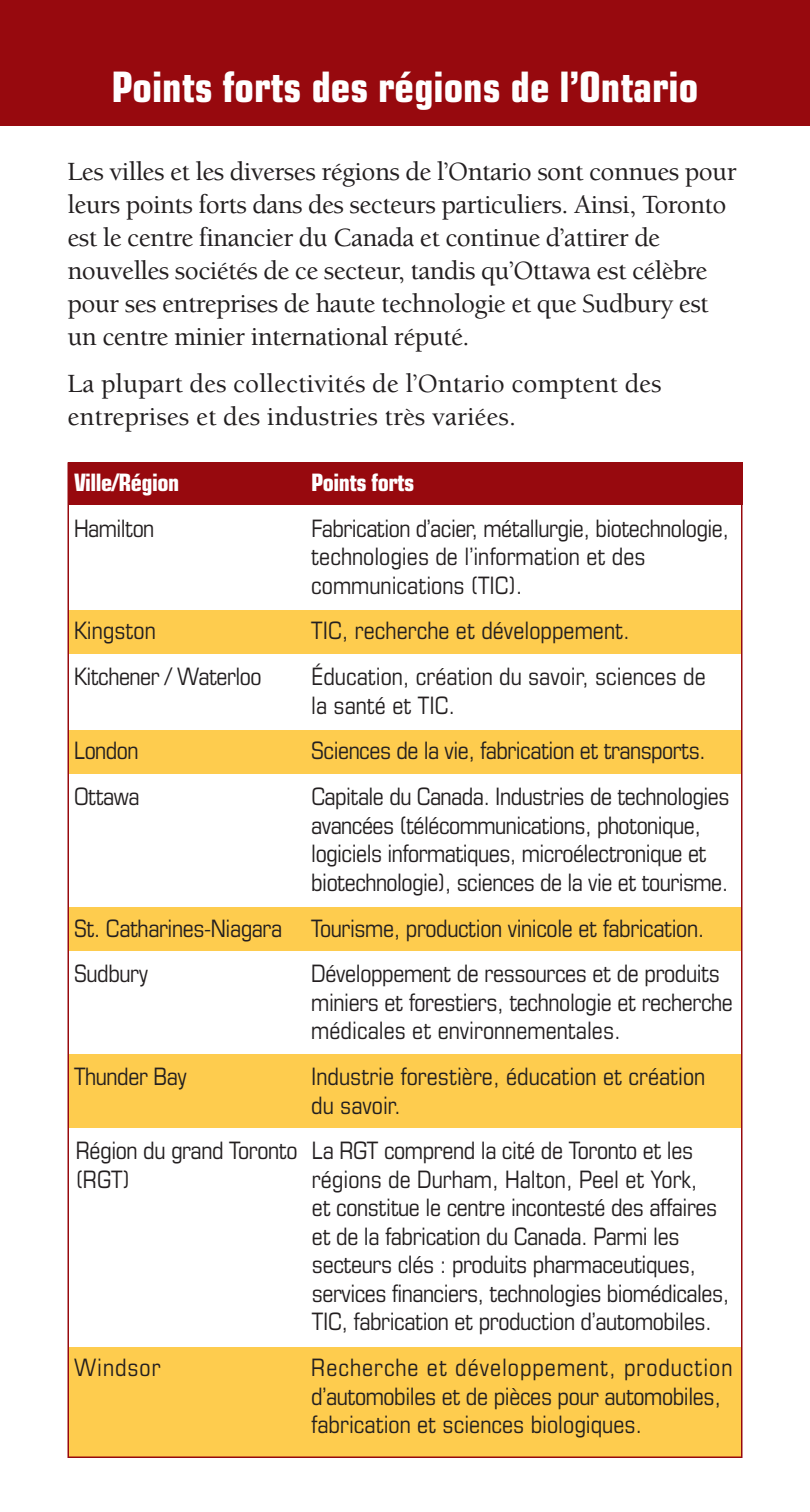
<style>
.page{position:relative;width:810px;height:1512px;background:#fff}
.page>*{position:absolute;margin:0;border:0;box-sizing:border-box;transform-origin:0 0}
.t1{font:700 condensed 42px "Eurostile LT";color:#fff}
.t2{font:500 27px/33px "Berkeley LT";letter-spacing:-.02em;color:#231f20}
.t3{font:500 27px/33px "Berkeley LT";color:#231f20}
.t4{font:condensed 24px/28.5px "Eurostile LT";letter-spacing:-.015em;color:#231f20}
.t5{font:700 condensed 24px "Eurostile LT";letter-spacing:-.02em;color:#fff}
.t6{font:condensed 24px "Eurostile LT";letter-spacing:.04em;color:#231f20}
</style>
<div class="page">
<div style="left:68px;top:463px;width:674px;height:42px;background:#97090e"></div>
<div style="left:68px;top:610px;width:674px;height:44px;background:#fecc4e"></div>
<div style="left:68px;top:730px;width:674px;height:44px;background:#fecc4e"></div>
<div style="left:68px;top:907px;width:674px;height:44px;background:#fecc4e"></div>
<div style="left:68px;top:1054px;width:674px;height:74px;background:#fecc4e"></div>
<div style="left:68px;top:1348px;width:674px;height:110px;background:#fecc4e"></div>
<div style="left:0;top:0;width:810px;height:126px;background:#97090e"></div>
<h1 class="t1" style="left:112px;top:72px;width:588px">Points forts des régions de l’Ontario</h1>
<p class="t2" style="left:68px;top:156px;width:671px">Les villes et les diverses régions de l’Ontario sont connues pour leurs points forts dans des secteurs particuliers. Ainsi, Toronto est le centre financier du Canada et continue d’attirer de nouvelles sociétés de ce secteur, tandis qu’Ottawa est célèbre pour ses entreprises de haute technologie et que Sudbury est un centre minier international réputé.</p>
<p class="t3" style="left:68px;top:367px;width:596px">La plupart des collectivités de l’Ontario comptent des entreprises et des industries très variées.</p>
<p class="t5" style="left:74px;top:473px;width:107px">Ville/Région</p>
<p class="t5" style="left:311px;top:473px;width:105px">Points forts</p>
<p class="t4" style="left:74px;top:516px;width:82px">Hamilton</p>
<p class="t4" style="left:311px;top:516px;width:419px">Fabrication d’acier, métallurgie, biotechnologie, technologies de l’information et des communications (TIC).</p>
<p class="t4" style="left:74px;top:619px;width:83px">Kingston</p>
<p class="t4" style="left:311px;top:619px;width:320px">TIC, recherche et développement.</p>
<p class="t4" style="left:74px;top:664px;width:189px">Kitchener / Waterloo</p>
<p class="t4" style="left:311px;top:664px;width:396px">Éducation, création du savoir, sciences de la santé et TIC.</p>
<p class="t4" style="left:74px;top:739px;width:66px">London</p>
<p class="t4" style="left:311px;top:739px;width:396px">Sciences de la vie, fabrication et transports.</p>
<p class="t4" style="left:74px;top:784px;width:67px">Ottawa</p>
<p class="t4" style="left:311px;top:784px;width:420px">Capitale du Canada. Industries de technologies avancées (télécommunications, photonique, logiciels informatiques, microélectronique et biotechnologie), sciences de la vie et tourisme.</p>
<p class="t4" style="left:74px;top:907px;width:632px;line-height:45.9px">St. Catharines-Niagara Tourisme, production vinicole et fabrication.<br>Sudbury</p>
<p class="t4" style="left:311px;top:962px;width:423px">Développement de ressources et de produits miniers et forestiers, technologie et recherche médicales et environnementales.</p>
<p class="t4" style="left:74px;top:1064px;width:114px">Thunder Bay</p>
<p class="t4" style="left:311px;top:1064px;width:396px">Industrie forestière, éducation et création du savoir.</p>
<p class="t4" style="left:76px;top:1139px;width:619px">Région du grand Toronto La RGT comprend la cité de Toronto et les (RGT)</p>
<p class="t4" style="left:312px;top:1167px;width:419px">régions de Durham, Halton, Peel et York,<br>et constitue le centre incontesté des affaires et de la fabrication du Canada. Parmi les secteurs clés : produits pharmaceutiques, services financiers, technologies biomédicales, TIC, fabrication et production d’automobiles.</p>
<p class="t6" style="left:74px;top:1359px;width:88px">Windsor</p>
<p class="t4" style="left:311px;top:1355px;width:423px">Recherche et développement, production d’automobiles et de pièces pour automobiles, fabrication et sciences biologiques.</p>
</div>
